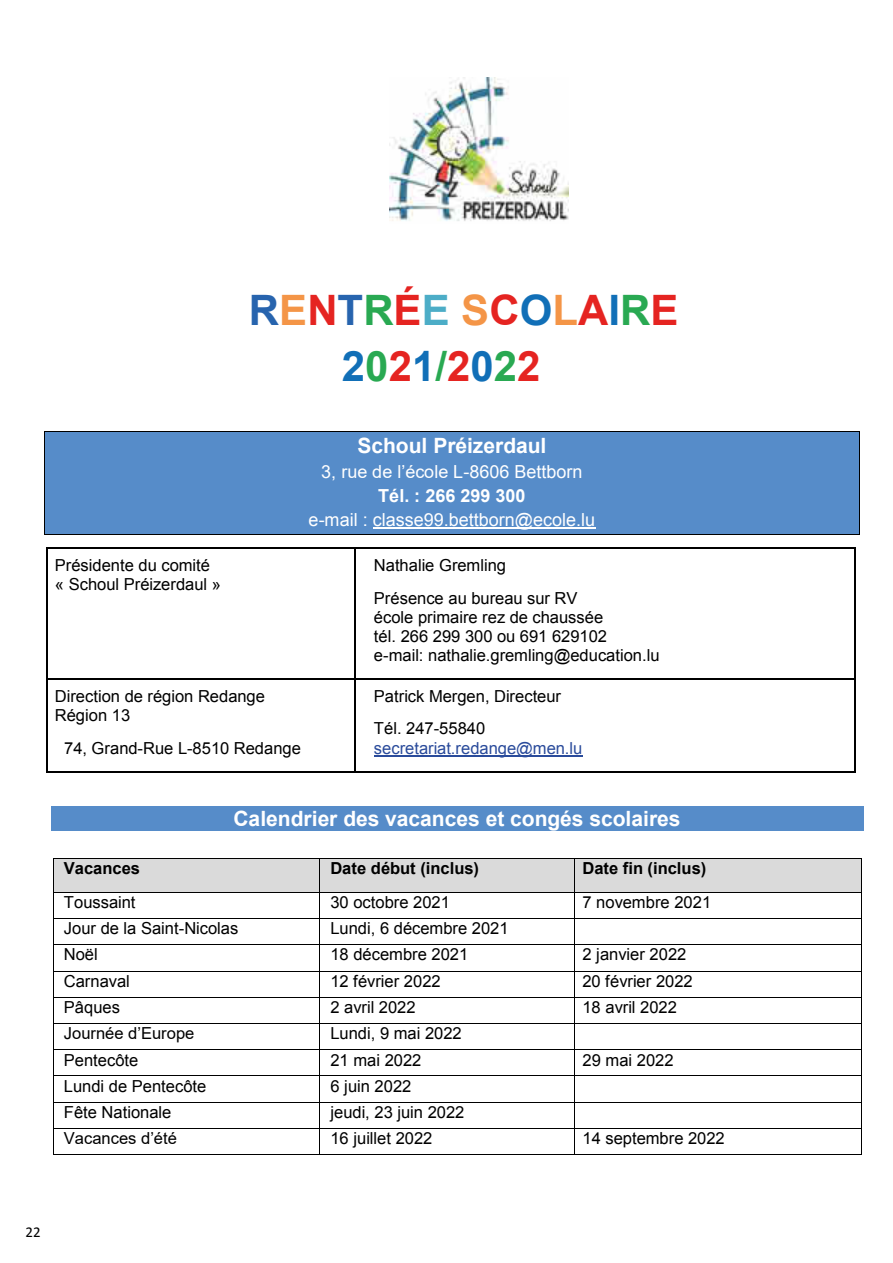
<style>
.page{position:relative;width:893px;height:1263px;background:#fff}
.page>*{position:absolute;margin:0;border:0;box-sizing:border-box;transform-origin:0 0}
.t1{font:700 42px/55.7px "Arial";color:#e52421}
.t2{font:700 21px "Arial";color:#fff}
.t3{font:18px "Arial";color:#fff}
.t4{font:700 18px "Arial";color:#fff}
.t5{font:16.5px/19px "Arial";color:#000}
.t6{font:700 16.5px "Arial";color:#000}
.t7{font:16.5px "Arial";color:#2a4b9b}
.t8{font:15px "Calibri";color:#000}
.s1{color:#2764ae}
.s2{color:#f49547}
.s3{color:#29a952}
.s4{color:#4cadc7}
.s5{color:#116fb7}
</style>
<div class="page">
<div style="left:45px;top:432px;width:814px;height:29px;background:#568cc9"></div>
<hr style="left:45px;top:431px;width:814px;height:1px;background:#000">
<div style="left:45px;top:461px;width:814px;height:24px;background:#568cc9"></div>
<div style="left:45px;top:485px;width:814px;height:24px;background:#568cc9"></div>
<div style="left:45px;top:509px;width:814px;height:25px;background:#568cc9"></div>
<hr style="left:373px;top:527px;width:222px;height:2px;background:#fff">
<hr style="left:45px;top:534px;width:814px;height:1px;background:#000">
<svg style="left:44px;top:431px;width:1px;height:104px"></svg>
<svg style="left:859px;top:431px;width:1px;height:104px"></svg>
<div style="left:51px;top:807px;width:812px;height:24px;background:#568cc9"></div>
<div style="left:54px;top:859px;width:265px;height:33px;background:#dadada"></div>
<div style="left:319px;top:859px;width:255px;height:33px;background:#dadada"></div>
<div style="left:575px;top:859px;width:286px;height:33px;background:#dadada"></div>
<hr style="left:53px;top:858px;width:266px;height:1px;background:#000">
<hr style="left:319px;top:858px;width:255px;height:1px;background:#000">
<hr style="left:574px;top:858px;width:287px;height:1px;background:#000">
<hr style="left:53px;top:859px;width:1px;height:33px;background:#000">
<hr style="left:319px;top:859px;width:1px;height:33px;background:#000">
<hr style="left:574px;top:859px;width:1px;height:33px;background:#000">
<hr style="left:861px;top:859px;width:1px;height:33px;background:#000">
<hr style="left:53px;top:892px;width:266px;height:1px;background:#000">
<hr style="left:319px;top:892px;width:255px;height:1px;background:#000">
<hr style="left:574px;top:892px;width:287px;height:1px;background:#000">
<hr style="left:53px;top:918px;width:266px;height:1px;background:#000">
<hr style="left:319px;top:918px;width:255px;height:1px;background:#000">
<hr style="left:574px;top:918px;width:287px;height:1px;background:#000">
<hr style="left:53px;top:944px;width:266px;height:1px;background:#000">
<hr style="left:319px;top:944px;width:255px;height:1px;background:#000">
<hr style="left:574px;top:944px;width:287px;height:1px;background:#000">
<hr style="left:53px;top:971px;width:266px;height:1px;background:#000">
<hr style="left:319px;top:971px;width:255px;height:1px;background:#000">
<hr style="left:574px;top:971px;width:287px;height:1px;background:#000">
<hr style="left:53px;top:997px;width:266px;height:1px;background:#000">
<hr style="left:319px;top:997px;width:255px;height:1px;background:#000">
<hr style="left:574px;top:997px;width:287px;height:1px;background:#000">
<hr style="left:53px;top:1023px;width:266px;height:1px;background:#000">
<hr style="left:319px;top:1023px;width:255px;height:1px;background:#000">
<hr style="left:574px;top:1023px;width:287px;height:1px;background:#000">
<hr style="left:53px;top:1049px;width:266px;height:1px;background:#000">
<hr style="left:319px;top:1049px;width:255px;height:1px;background:#000">
<hr style="left:574px;top:1049px;width:287px;height:1px;background:#000">
<hr style="left:53px;top:1075px;width:266px;height:1px;background:#000">
<hr style="left:319px;top:1075px;width:255px;height:1px;background:#000">
<hr style="left:574px;top:1075px;width:287px;height:1px;background:#000">
<hr style="left:53px;top:1102px;width:266px;height:1px;background:#000">
<hr style="left:319px;top:1102px;width:255px;height:1px;background:#000">
<hr style="left:574px;top:1102px;width:287px;height:1px;background:#000">
<hr style="left:53px;top:1128px;width:266px;height:1px;background:#000">
<hr style="left:319px;top:1128px;width:255px;height:1px;background:#000">
<hr style="left:574px;top:1128px;width:287px;height:1px;background:#000">
<svg style="left:53px;top:893px;width:1px;height:261px"></svg>
<hr style="left:53px;top:1154px;width:266px;height:1px;background:#000">
<svg style="left:319px;top:893px;width:1px;height:261px"></svg>
<hr style="left:319px;top:1154px;width:255px;height:1px;background:#000">
<svg style="left:574px;top:893px;width:1px;height:261px"></svg>
<hr style="left:574px;top:1154px;width:287px;height:1px;background:#000">
<svg style="left:861px;top:892px;width:1px;height:263px"></svg>
<hr style="left:47px;top:548px;width:308px;height:1px;background:#000">
<hr style="left:356px;top:548px;width:498px;height:1px;background:#000">
<hr style="left:46px;top:549px;width:1px;height:129px;background:#000">
<hr style="left:355px;top:549px;width:1px;height:129px;background:#000">
<hr style="left:854px;top:549px;width:1px;height:129px;background:#000">
<hr style="left:374px;top:755px;width:208px;height:1px;background:#2a4b9b">
<hr style="left:47px;top:678px;width:308px;height:1px;background:#000">
<hr style="left:356px;top:678px;width:498px;height:1px;background:#000">
<hr style="left:46px;top:679px;width:1px;height:92px;background:#000">
<hr style="left:47px;top:771px;width:308px;height:1px;background:#000">
<hr style="left:355px;top:679px;width:1px;height:92px;background:#000">
<hr style="left:356px;top:771px;width:498px;height:1px;background:#000">
<hr style="left:854px;top:679px;width:1px;height:92px;background:#000">
<img style="left:389px;top:77px;width:179px;height:144px">
<h1 class="t1" style="left:342px;top:284px;width:338px;text-indent:-93px"><span class="s1">R</span><span class="s2">E</span>N<span class="s1">T</span><span class="s3">R</span>É<span class="s4">E</span> <span class="s2">S</span>C<span class="s5">O</span><span class="s2">L</span>A<span class="s5">I</span><span class="s3">R</span>E<br><span class="s5">2</span><span class="s3">0</span>2<span class="s5">1</span><span class="s3">/</span>2<span class="s5">0</span><span class="s3">2</span>2</h1>
<p class="t2" style="left:357px;top:431px;width:191px">Schoul Préizerdaul</p>
<p class="t3" style="left:321px;top:459px;width:263px">3, rue de l’école L-8606 Bettborn</p>
<p class="t4" style="left:378px;top:483px;width:149px">Tél. : 266 299 300</p>
<p class="t3" style="left:309px;top:507px;width:288px">e-mail : classe99.bettborn@ecole.lu</p>
<p class="t5" style="left:55px;top:556px;width:168px">Présidente du comité « Schoul Préizerdaul »</p>
<p class="t5" style="left:374px;top:549px;width:205px;line-height:32.7px">Nathalie Gremling<br>Présence au bureau sur RV</p>
<p class="t5" style="left:374px;top:608px;width:287px">école primaire rez de chaussée<br>tél. 266 299 300 ou 691 629102 e-mail: nathalie.gremling@education.lu</p>
<p class="t5" style="left:55px;top:686px;width:212px">Direction de région Redange<br>Région 13</p>
<p class="t5" style="left:64px;top:738px;width:238px">74, Grand-Rue L-8510 Redange</p>
<p class="t5" style="left:374px;top:680px;width:189px;line-height:32.7px">Patrick Mergen, Directeur<br>Tél. 247-55840</p>
<p class="t7" style="left:374px;top:737px;width:210px">secretariat.redange@men.lu</p>
<p class="t2" style="left:233px;top:805px;width:449px">Calendrier des vacances et congés scolaires</p>
<p class="t6" style="left:64px;top:857px;width:78px">Vacances</p>
<p class="t6" style="left:330px;top:857px;width:150px">Date début (inclus)</p>
<p class="t6" style="left:582px;top:857px;width:125px">Date fin (inclus)</p>
<p class="t5" style="left:64px;top:893px;width:73px">Toussaint</p>
<p class="t5" style="left:330px;top:893px;width:121px">30 octobre 2021</p>
<p class="t5" style="left:582px;top:893px;width:130px">7 novembre 2021</p>
<p class="t5" style="left:64px;top:919px;width:176px">Jour de la Saint-Nicolas</p>
<p class="t5" style="left:330px;top:919px;width:180px">Lundi, 6 décembre 2021</p>
<p class="t5" style="left:64px;top:945px;width:35px">Noël</p>
<p class="t5" style="left:330px;top:945px;width:139px">18 décembre 2021</p>
<p class="t5" style="left:582px;top:945px;width:105px">2 janvier 2022</p>
<p class="t5" style="left:64px;top:971px;width:67px">Carnaval</p>
<p class="t5" style="left:330px;top:971px;width:112px">12 février 2022</p>
<p class="t5" style="left:582px;top:971px;width:112px">20 février 2022</p>
<p class="t5" style="left:64px;top:998px;width:58px">Pâques</p>
<p class="t5" style="left:330px;top:998px;width:87px">2 avril 2022</p>
<p class="t5" style="left:582px;top:998px;width:96px">18 avril 2022</p>
<p class="t5" style="left:64px;top:1024px;width:132px">Journée d’Europe</p>
<p class="t5" style="left:330px;top:1024px;width:133px">Lundi, 9 mai 2022</p>
<p class="t5" style="left:64px;top:1050px;width:76px">Pentecôte</p>
<p class="t5" style="left:330px;top:1050px;width:93px">21 mai 2022</p>
<p class="t5" style="left:582px;top:1050px;width:93px">29 mai 2022</p>
<p class="t5" style="left:64px;top:1076px;width:144px">Lundi de Pentecôte</p>
<p class="t5" style="left:330px;top:1076px;width:83px">6 juin 2022</p>
<p class="t5" style="left:64px;top:1103px;width:109px">Fête Nationale</p>
<p class="t5" style="left:330px;top:1103px;width:136px">jeudi, 23 juin 2022</p>
<p class="t5" style="left:64px;top:1129px;width:115px">Vacances d’été</p>
<p class="t5" style="left:330px;top:1129px;width:104px">16 juillet 2022</p>
<p class="t5" style="left:582px;top:1129px;width:144px">14 septembre 2022</p>
<p class="t8" style="left:26px;top:1223px;width:17px">22</p>
</div>
